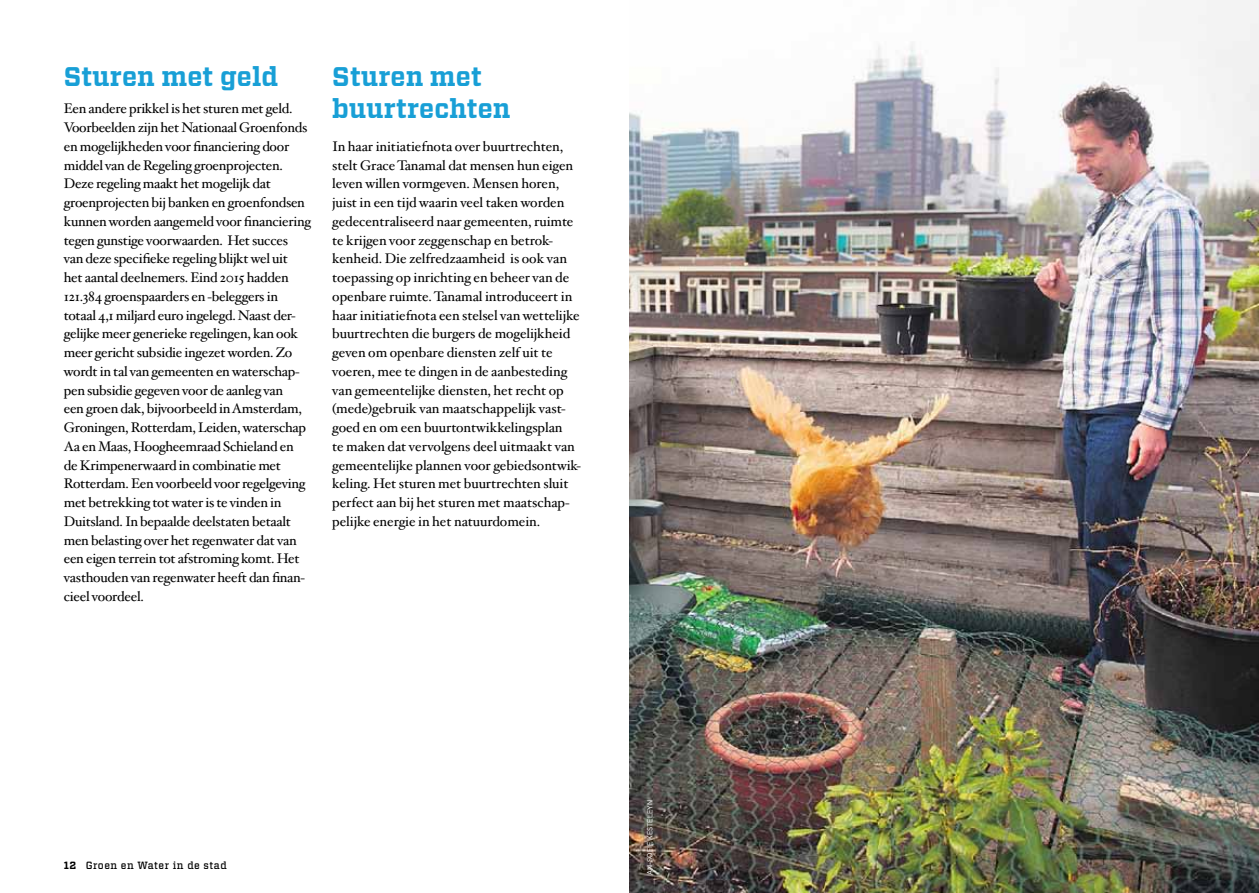
<style>
.page{position:relative;width:1259px;height:893px;background:#fff}
.page>*{position:absolute;margin:0;border:0;box-sizing:border-box;transform-origin:0 0}
.t1{font:700 27px/31.5px "Vitesse";letter-spacing:.01em;color:#189fd6;scale:.96 1}
.t2{font:13.95px/18.8px "Hoefler Text";letter-spacing:-.02em;color:#000}
.t3{font:500 10.5px "Vitesse";letter-spacing:.05em;color:#000;scale:.96 1}
.t4{font:7.5px "Gotham Narrow";letter-spacing:.01em;color:#fff}
.s1{font-weight:700}
</style>
<div class="page">
<img style="left:629px;top:0;width:630px;height:893px">
<h1 class="t1" style="left:64px;top:62px;width:225px">Sturen met geld</h1>
<p class="t2" style="left:64px;top:100px;width:249px">Een andere prikkel is het sturen met geld.<br>Voorbeelden zijn het Nationaal Groenfonds en mogelijkheden voor financiering door middel van de Regeling groenprojecten.<br>Deze regeling maakt het mogelijk dat groenprojecten bij banken en groenfondsen kunnen worden aangemeld voor financiering tegen gunstige voorwaarden. Het succes van deze specifieke regeling blijkt wel uit<br>het aantal deelnemers. Eind 2015 hadden 121.384 groenspaarders en -beleggers in totaal 4,1 miljard euro ingelegd. Naast der&shy;gelijke meer generieke regelingen, kan ook meer gericht subsidie ingezet worden. Zo wordt in tal van gemeenten en waterschap&shy;pen subsidie gegeven voor de aanleg van<br>een groen dak, bijvoorbeeld in Amsterdam, Groningen, Rotterdam, Leiden, waterschap Aa en Maas, Hoogheemraad Schieland en de Krimpenerwaard in combinatie met Rotterdam. Een voorbeeld voor regelgeving met betrekking tot water is te vinden in Duitsland. In bepaalde deelstaten betaalt men belasting over het regenwater dat van een eigen terrein tot afstroming komt. Het vasthouden van regenwater heeft dan finan&shy;cieel voordeel.</p>
<h1 class="t1" style="left:332px;top:62px;width:187px">Sturen met buurtrechten</h1>
<p class="t2" style="left:332px;top:137px;width:250px">In haar initiatiefnota over buurtrechten, stelt Grace Tanamal dat mensen hun eigen leven willen vormgeven. Mensen horen, juist in een tijd waarin veel taken worden gedecentraliseerd naar gemeenten, ruimte te krijgen voor zeggenschap en betrok&shy;kenheid. Die zelfredzaamheid is ook van toepassing op inrichting en beheer van de openbare ruimte. Tanamal introduceert in haar initiatiefnota een stelsel van wettelijke buurtrechten die burgers de mogelijkheid geven om openbare diensten zelf uit te voeren, mee te dingen in de aanbesteding van gemeentelijke diensten, het recht op (mede)gebruik van maatschappelijk vast&shy;goed en om een buurtontwikkelingsplan<br>te maken dat vervolgens deel uitmaakt van gemeentelijke plannen voor gebiedsontwik&shy;keling. Het sturen met buurtrechten sluit perfect aan bij het sturen met maatschap&shy;pelijke energie in het natuurdomein.</p>
<p class="t3" style="left:64px;top:858px;width:171px"><span class="s1">12</span> Groen en Water in de stad</p>
<p class="t4" style="left:645px;top:875px;width:76px;rotate:-90deg">An-Sofie Kesteleyn</p>
</div>
